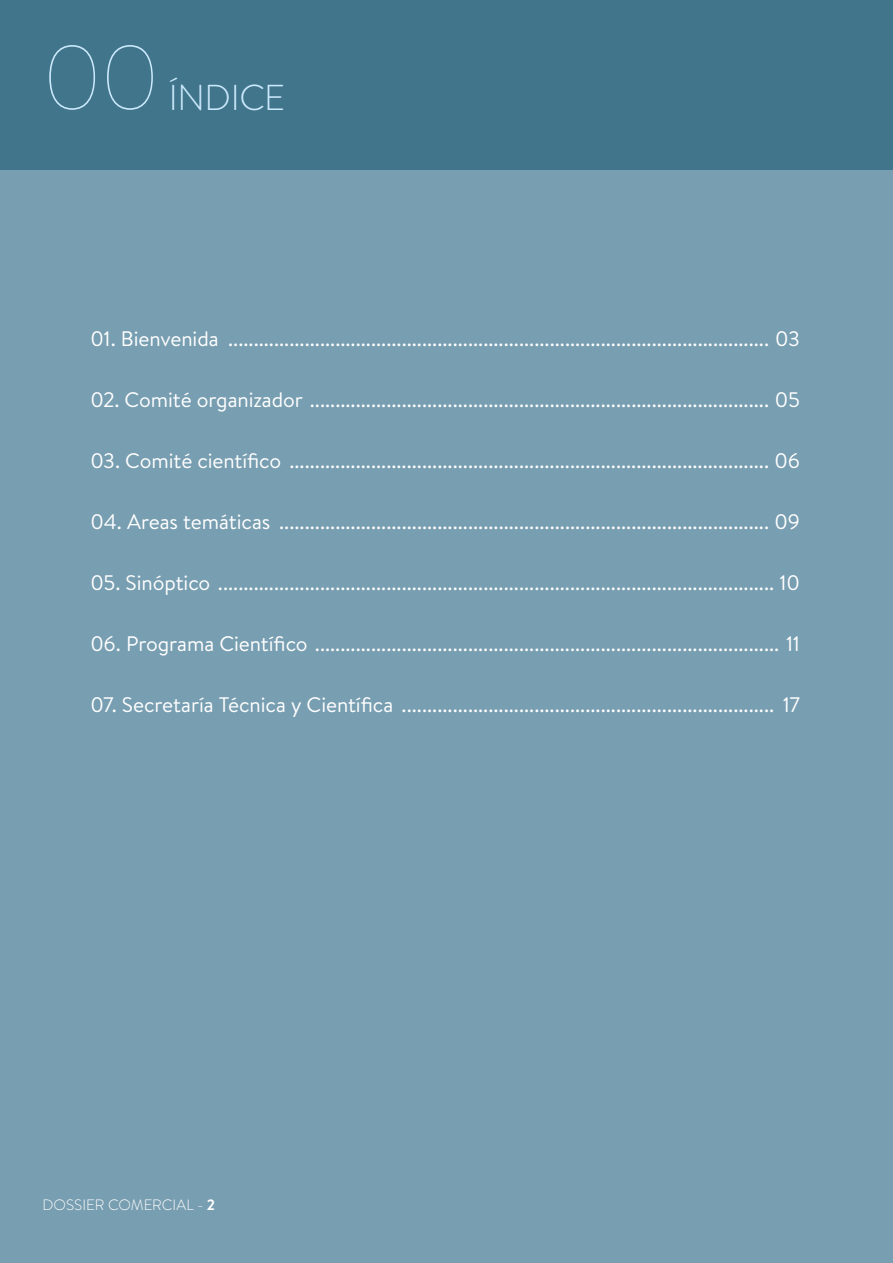
<style>
.page{position:relative;width:893px;height:1263px;background:#fff}
.page>*{position:absolute;margin:0;border:0;box-sizing:border-box;transform-origin:0 0}
.t1{font:100 90px "Brandon Text";color:#cbe9fc}
.t2{font:300 36px "Brandon Text";letter-spacing:-.01em;color:#cbe9fc}
.t3{font:21px "Brandon Text";letter-spacing:-.005em;color:#fff}
.t4{font:300 15px "Brandon Text";color:#fff}
.s1{font-weight:700}
</style>
<div class="page">
<div style="left:0;top:0;width:893px;height:170px;background:#41758b"></div>
<div style="left:0;top:170px;width:893px;height:1093px;background:#789eb1"></div>
<h1 class="t1" style="left:43px;top:17px;width:119px">00</h1>
<h2 class="t2" style="left:169px;top:73px;width:118px">ÍNDICE</h2>
<p class="t3" style="left:90px;top:325px;width:711px">01. Bienvenida .......................................................................................................... 03</p>
<p class="t3" style="left:90px;top:386px;width:711px">02. Comité organizador .......................................................................................... 05</p>
<p class="t3" style="left:90px;top:447px;width:711px">03. Comité científico .............................................................................................. 06</p>
<p class="t3" style="left:90px;top:507px;width:711px">04. Areas temáticas ................................................................................................ 09</p>
<p class="t3" style="left:90px;top:568px;width:711px">05. Sinóptico ............................................................................................................. 10</p>
<p class="t3" style="left:90px;top:629px;width:711px">06. Programa Científico ........................................................................................... 11</p>
<p class="t3" style="left:90px;top:690px;width:711px">07. Secretaría Técnica y Científica ......................................................................... 17</p>
<p class="t4" style="left:43px;top:1195px;width:174px">DOSSIER COMERCIAL - <span class="s1">2</span></p>
</div>
